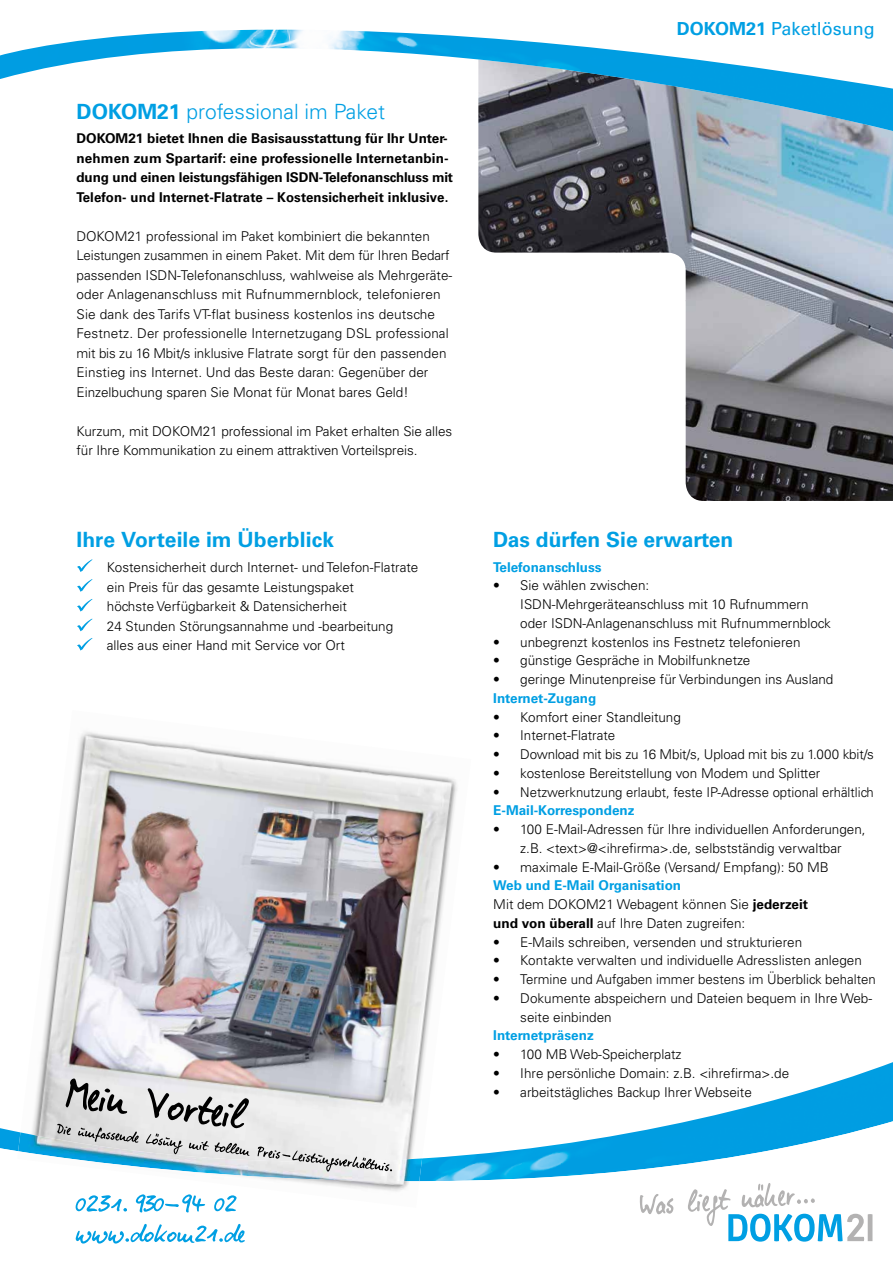
<style>
.page{position:relative;width:893px;height:1263px;background:#fff}
.page>*{position:absolute;margin:0;border:0;box-sizing:border-box;transform-origin:0 0}
.t1{font:700 21px "Univers";color:#009fe3}
.t2{font:300 21px "Univers";color:#009fe3}
.t3{font:18px "Univers";color:#009fe3}
.t4{font:300 13.5px/19.5px "Univers";color:#000}
.t5{font:700 13.5px/19.5px "Univers";color:#000}
.t6{font:700 13.5px "Univers";color:#009fe3}
.s1{font-weight:700}
.s2{font-weight:700;color:#009fe3}
</style>
<div class="page">
<img style="left:707px;top:1062px;width:186px;height:55px">
<svg style="left:0;top:1117px;width:893px;height:125px"></svg>
<img style="left:478px;top:134px;width:415px;height:167px">
<img style="left:686px;top:300px;width:207px;height:201px">
<svg style="left:640px;top:1194px;width:33px;height:20px"></svg>
<svg style="left:687px;top:1183px;width:185px;height:58px"></svg>
<svg style="left:478px;top:131px;width:415px;height:3px"></svg>
<img style="left:478px;top:91px;width:415px;height:40px">
<svg style="left:0;top:29px;width:893px;height:62px"></svg>
<svg style="left:76px;top:1224px;width:169px;height:20px"></svg>
<svg style="left:76px;top:1208px;width:161px;height:4px"></svg>
<img style="left:54px;top:731px;width:267px;height:218px">
<img style="left:321px;top:762px;width:150px;height:399px">
<img style="left:20px;top:949px;width:323px;height:183px">
<img style="left:18px;top:1132px;width:404px;height:49px">
<img style="left:17px;top:1151px;width:402px;height:57px">
<svg style="left:77px;top:619px;width:15px;height:12px"></svg>
<svg style="left:77px;top:638px;width:15px;height:13px"></svg>
<svg style="left:77px;top:599px;width:15px;height:12px"></svg>
<svg style="left:77px;top:579px;width:15px;height:13px"></svg>
<svg style="left:77px;top:559px;width:15px;height:13px"></svg>
<svg style="left:57px;top:1078px;width:335px;height:94px"></svg>
<h1 class="t2" style="left:77px;top:99px;width:310px"><span class="s1">DOKOM21</span> professional im Paket</h1>
<p class="t5" style="left:77px;top:129px;width:378px">DOKOM21 bietet Ihnen die Basisausstattung für Ihr Unter&shy;nehmen zum Spartarif: eine professionelle Internetanbin&shy;dung und einen leistungsfähigen ISDN-Telefonanschluss mit Telefon- und Internet-Flatrate – Kostensicherheit inklusive.</p>
<p class="t4" style="left:77px;top:226px;width:377px">DOKOM21 professional im Paket kombiniert die bekannten Leistungen zusammen in einem Paket. Mit dem für Ihren Bedarf passenden ISDN-Telefonanschluss, wahlweise als Mehrgeräte&shy;oder Anlagenanschluss mit Rufnummernblock, telefonieren Sie dank des Tarifs VT-flat business kostenlos ins deutsche Festnetz. Der professionelle Internetzugang DSL professional mit bis zu 16 Mbit/s inklusive Flatrate sorgt für den passenden Einstieg ins Internet. Und das Beste daran: Gegenüber der Einzelbuchung sparen Sie Monat für Monat bares Geld!</p>
<p class="t4" style="left:77px;top:421px;width:377px">Kurzum, mit DOKOM21 professional im Paket erhalten Sie alles für Ihre Kommunikation zu einem attraktiven Vorteilspreis.</p>
<h1 class="t1" style="left:77px;top:527px;width:259px">Ihre Vorteile im Überblick</h1>
<p class="t4" style="left:107px;top:557px;width:313px">Kostensicherheit durch Internet- und Telefon-Flatrate ein Preis für das gesamte Leistungspaket<br>höchste Verfügbarkeit &amp; Datensicherheit<br>24 Stunden Störungsannahme und -bearbeitung alles aus einer Hand mit Service vor Ort</p>
<h2 class="t3" style="left:677px;top:18px;width:199px"><span class="s1">DOKOM21</span> Paketlösung</h2>
<h1 class="t1" style="left:493px;top:527px;width:242px">Das dürfen Sie erwarten</h1>
<p class="t6" style="left:493px;top:559px;width:110px">Telefonanschluss</p>
<p class="t4" style="left:520px;top:576px;width:312px;line-height:18.8px;text-indent:-27px">• Sie wählen zwischen:<br>ISDN-Mehrgeräteanschluss mit 10 Rufnummern oder ISDN-Anlagenanschluss mit Rufnummernblock</p>
<p class="t4" style="left:493px;top:632px;width:309px">• unbegrenzt kostenlos ins Festnetz telefonieren</p>
<p class="t4" style="left:493px;top:651px;width:259px">• günstige Gespräche in Mobilfunknetze</p>
<p class="t4" style="left:493px;top:670px;width:342px">• geringe Minutenpreise für Verbindungen ins Ausland</p>
<p class="t6" style="left:493px;top:690px;width:105px">Internet-Zugang</p>
<p class="t4" style="left:493px;top:707px;width:189px">• Komfort einer Standleitung</p>
<p class="t4" style="left:493px;top:726px;width:124px">• Internet-Flatrate</p>
<p class="t4" style="left:493px;top:745px;width:382px">• Download mit bis zu 16 Mbit/s, Upload mit bis zu 1.000 kbit/s</p>
<p class="t4" style="left:493px;top:763px;width:329px">• kostenlose Bereitstellung von Modem und Splitter</p>
<p class="t4" style="left:493px;top:782px;width:382px">• Netzwerknutzung erlaubt, feste IP-Adresse optional erhältlich</p>
<p class="t6" style="left:493px;top:803px;width:143px">E-Mail-Korrespondenz</p>
<p class="t4" style="left:493px;top:820px;width:374px;line-height:18.8px;text-align:center">• 100 E-Mail-Adressen für Ihre individuellen Anforderungen, z.B. &lt;text&gt;@&lt;ihrefirma&gt;.de, selbstständig verwaltbar</p>
<p class="t4" style="left:493px;top:857px;width:337px">• maximale E-Mail-Größe (Versand/ Empfang): 50 MB</p>
<p class="t4" style="left:493px;top:876px;width:316px;line-height:18.8px"><span class="s2">Web und E-Mail Organisation<br></span>Mit dem DOKOM21 Webagent können Sie <span class="s1">jederzeit und von überall</span> auf Ihre Daten zugreifen:</p>
<p class="t4" style="left:493px;top:932px;width:310px">• E-Mails schreiben, versenden und strukturieren</p>
<p class="t4" style="left:493px;top:951px;width:370px">• Kontakte verwalten und individuelle Adresslisten anlegen</p>
<p class="t4" style="left:493px;top:970px;width:384px">• Termine und Aufgaben immer bestens im Überblick behalten</p>
<p class="t4" style="left:520px;top:989px;width:353px;line-height:18.8px;text-indent:-27px">• Dokumente abspeichern und Dateien bequem in Ihre Web&shy;seite einbinden</p>
<p class="t6" style="left:493px;top:1028px;width:102px">Internetpräsenz</p>
<p class="t4" style="left:493px;top:1045px;width:190px">• 100 MB Web-Speicherplatz</p>
<p class="t4" style="left:493px;top:1063px;width:297px">• Ihre persönliche Domain: z.B. &lt;ihrefirma&gt;.de</p>
<p class="t4" style="left:493px;top:1082px;width:260px">• arbeitstägliches Backup Ihrer Webseite</p>
</div>
